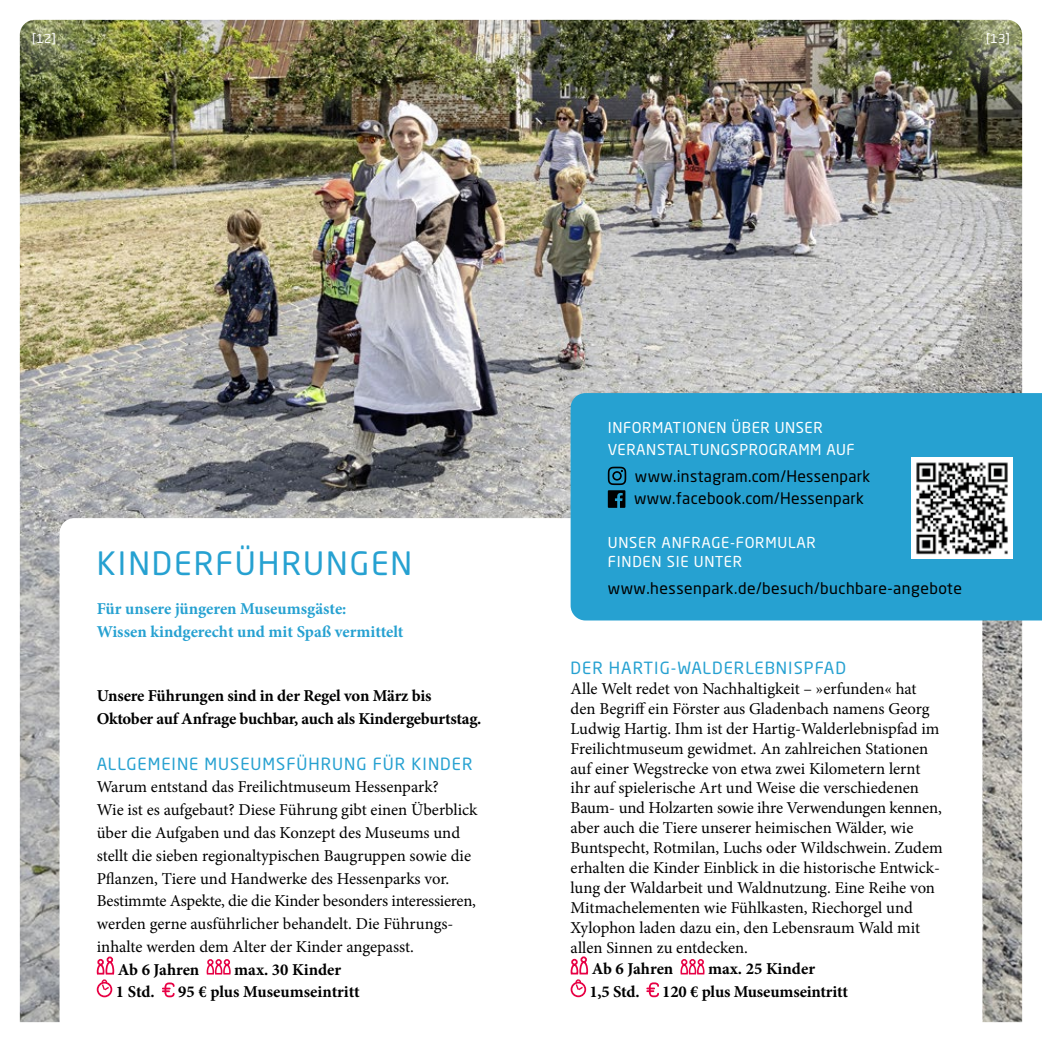
<style>
.page{position:relative;width:1042px;height:1042px;background:#fff}
.page>*{position:absolute;margin:0;border:0;box-sizing:border-box;transform-origin:0 0}
.t1{font:31.85px "Neo Sans Pro Cyr";letter-spacing:.06em;color:#26a1d1}
.t2{font:16.62px/19.9px "Minion Pro";color:#000}
.Angebot{font:700 16.62px/22.8px "Minion Pro";letter-spacing:-.01em;color:#000}
.t3{font:700 16.62px/22.8px "Minion Pro";color:#26a1d1}
.Angebot-2{font:16.62px "Neo Sans Pro Cyr";letter-spacing:.06em;color:#26a1d1}
.t4{font:15.75px/22.8px "Neo Sans Pro Cyr";letter-spacing:.02em;color:#000}
.t5{font:14.88px/22.8px "Neo Sans Pro Cyr";letter-spacing:.04em;color:#fff}
.t6{font:12.25px "Neo Sans Pro Cyr";color:#fff}
</style>
<div class="page">
<img style="left:20px;top:20px;width:1002px;height:1002px">
<svg style="left:521px;top:518px;width:461px;height:504px"></svg>
<div style="left:570px;top:393px;width:472px;height:227px;background:#26a1d1"></div>
<svg style="left:608px;top:467px;width:18px;height:41px"></svg>
<img style="left:911px;top:458px;width:101px;height:101px">
<svg style="left:680px;top:958px;width:25px;height:17px"></svg>
<div style="left:571px;top:982px;width:14px;height:14px;background:#fff;border-radius:50%"></div>
<div style="left:570px;top:981px;width:16px;height:16px;border:2px solid #e70044;border-radius:50%"></div>
<svg style="left:570px;top:955px;width:19px;height:36px"></svg>
<svg style="left:646px;top:982px;width:13px;height:15px"></svg>
<svg style="left:60px;top:518px;width:461px;height:504px"></svg>
<svg style="left:206px;top:958px;width:25px;height:17px"></svg>
<div style="left:98px;top:982px;width:13px;height:14px;background:#fff;border-radius:50%"></div>
<div style="left:97px;top:982px;width:15px;height:15px;border:2px solid #e70044;border-radius:50%"></div>
<svg style="left:96px;top:955px;width:19px;height:36px"></svg>
<svg style="left:162px;top:982px;width:13px;height:15px"></svg>
<div style="left:0;top:0;width:114px;height:103px;background:#fff;opacity:.75"></div>
<img style="left:923px;top:19px;width:100px;height:89px">
<p class="t6" style="left:32px;top:30px;width:25px">[12]</p>
<p class="t6" style="left:986px;top:30px;width:25px">[13]</p>
<p class="t1" style="left:97px;top:544px;width:317px">KINDERFÜHRUNGEN</p>
<p class="t3" style="left:97px;top:597px;width:308px">Für unsere jüngeren Museumsgäste:<br>Wissen kindgerecht und mit Spaß vermittelt</p>
<p class="Angebot" style="left:97px;top:684px;width:386px">Unsere Führungen sind in der Regel von März bis<br>Oktober auf Anfrage buchbar, auch als Kindergeburtstag.</p>
<p class="Angebot-2" style="left:97px;top:753px;width:377px">ALLGEMEINE MUSEUMSFÜHRUNG FÜR KINDER</p>
<p class="t2" style="left:97px;top:776px;width:382px;line-height:22.8px">Warum entstand das Freilichtmuseum Hessenpark?<br>Wie ist es aufgebaut? Diese Führung gibt einen Überblick über die Aufgaben und das Konzept des Museums und stellt die sieben regionaltypischen Baugruppen sowie die Pflanzen, Tiere und Handwerke des Hessenparks vor.<br>Bestimmte Aspekte, die die Kinder besonders interessieren, werden gerne ausführlicher behandelt. Die Führungs&shy;inhalte werden dem Alter der Kinder angepasst.</p>
<p class="Angebot" style="left:118px;top:957px;width:83px">Ab 6 Jahren</p>
<p class="Angebot" style="left:234px;top:957px;width:108px">max. 30 Kinder</p>
<p class="Angebot" style="left:116px;top:980px;width:40px">1 Std.</p>
<p class="Angebot" style="left:178px;top:980px;width:183px">95 € plus Museumseintritt</p>
<p class="t5" style="left:608px;top:415px;width:248px">INFORMATIONEN ÜBER UNSER<br>VERANSTALTUNGSPROGRAMM AUF</p>
<p class="t4" style="left:634px;top:464px;width:238px">www.instagram.com/Hessenpark www.facebook.com/Hessenpark</p>
<p class="t5" style="left:608px;top:531px;width:209px">UNSER ANFRAGE-FORMULAR</p>
<p class="t5" style="left:608px;top:550px;width:136px">FINDEN SIE UNTER</p>
<p class="t4" style="left:608px;top:576px;width:356px">www.hessenpark.de/besuch/buchbare-angebote</p>
<p class="Angebot-2" style="left:570px;top:657px;width:277px">DER HARTIG-WALDERLEBNISPFAD</p>
<p class="t2" style="left:570px;top:678px;width:374px">Alle Welt redet von Nachhaltigkeit – »erfunden« hat den Begriff ein Förster aus Gladenbach namens Georg Ludwig Hartig. Ihm ist der Hartig-Walderlebnispfad im Freilichtmuseum gewidmet. An zahlreichen Stationen auf einer Wegstrecke von etwa zwei Kilometern lernt ihr auf spielerische Art und Weise die verschiedenen Baum- und Holzarten sowie ihre Verwendungen kennen, aber auch die Tiere unserer heimischen Wälder, wie Buntspecht, Rotmilan, Luchs oder Wildschwein. Zudem erhalten die Kinder Einblick in die historische Entwick&shy;lung der Waldarbeit und Waldnutzung. Eine Reihe von Mitmachelementen wie Fühlkasten, Riechorgel und Xylophon laden dazu ein, den Lebensraum Wald mit allen Sinnen zu entdecken.</p>
<p class="Angebot" style="left:592px;top:957px;width:83px">Ab 6 Jahren</p>
<p class="Angebot" style="left:708px;top:957px;width:108px">max. 25 Kinder</p>
<p class="Angebot" style="left:589px;top:980px;width:52px">1,5 Std.</p>
<p class="Angebot" style="left:662px;top:980px;width:187px">120 € plus Museumseintritt</p>
</div>
